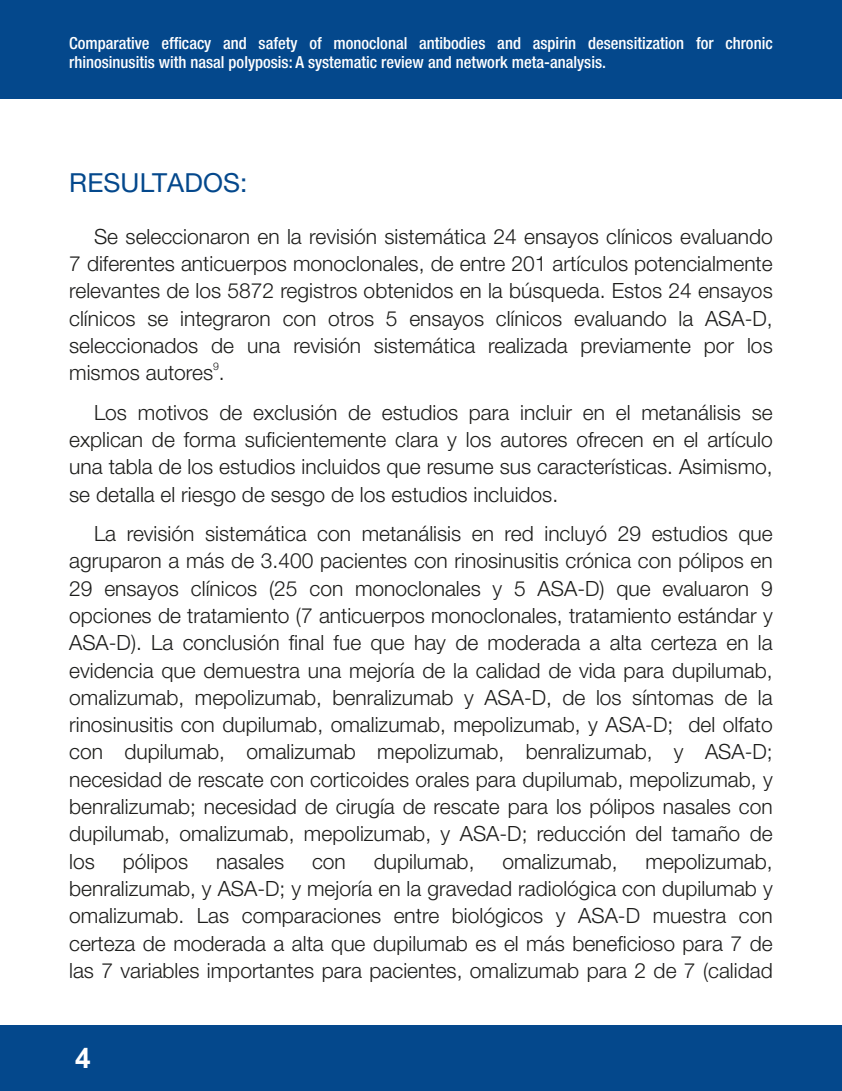
<style>
.page{position:relative;width:842px;height:1091px;background:#fff}
.page>*{position:absolute;margin:0;border:0;box-sizing:border-box;transform-origin:0 0}
.t1{font:700 28px "Arial";color:#fff}
.t2{font:26.25px "Helvetica Neue LT Std";letter-spacing:.005em;color:#04488c}
.t3{font:300 21px/27.3px "Helvetica Neue LT Std";color:#1d1d1b;text-align:justify}
.t4{font:500 condensed 16.62px/19.4px "Helvetica Neue LT Std";color:#fff}
.t5{font:300 10.5px "Helvetica Neue LT Std";color:#1d1d1b}
</style>
<div class="page">
<div style="left:0;top:0;width:842px;height:99px;background:#04488c"></div>
<div style="left:0;top:1024px;width:842px;height:66px;background:#04488c"></div>
<p class="t4" style="left:69px;top:36px;width:705px">Comparative efficacy and safety of monoclonal antibodies and aspirin desensitization for chronic rhinosinusitis with nasal polyposis: A systematic review and network meta-analysis.</p>
<p class="t2" style="left:69px;top:173px;width:180px">RESULTADOS:</p>
<p class="t3" style="left:69px;top:225px;width:705px;text-indent:25px">Se seleccionaron en la revisión sistemática 24 ensayos clínicos evaluando 7 diferentes anticuerpos monoclonales, de entre 201 artículos potencialmente relevantes de los 5872 registros obtenidos en la búsqueda. Estos 24 ensayos clínicos se integraron con otros 5 ensayos clínicos evaluando la ASA-D, seleccionados de una revisión sistemática realizada previamente por los</p>
<p class="t5" style="left:213px;top:362px;width:7px">9</p>
<p class="t3" style="left:94px;top:356px;width:680px;line-height:39.4px;text-indent:-25px">mismos autores .<br>Los motivos de exclusión de estudios para incluir en el metanálisis se</p>
<p class="t3" style="left:69px;top:429px;width:705px">explican de forma suficientemente clara y los autores ofrecen en el artículo una tabla de los estudios incluidos que resume sus características. Asimismo, se detalla el riesgo de sesgo de los estudios incluidos.</p>
<p class="t3" style="left:69px;top:523px;width:705px;text-indent:25px">La revisión sistemática con metanálisis en red incluyó 29 estudios que agruparon a más de 3.400 pacientes con rinosinusitis crónica con pólipos en 29 ensayos clínicos (25 con monoclonales y 5 ASA-D) que evaluaron 9 opciones de tratamiento (7 anticuerpos monoclonales, tratamiento estándar y ASA-D). La conclusión final fue que hay de moderada a alta certeza en la evidencia que demuestra una mejoría de la calidad de vida para dupilumab, omalizumab, mepolizumab, benralizumab y ASA-D, de los síntomas de la rinosinusitis con dupilumab, omalizumab, mepolizumab, y ASA-D; del olfato con dupilumab, omalizumab mepolizumab, benralizumab, y ASA-D; necesidad de rescate con corticoides orales para dupilumab, mepolizumab, y benralizumab; necesidad de cirugía de rescate para los pólipos nasales con dupilumab, omalizumab, mepolizumab, y ASA-D; reducción del tamaño de los</p>
<p class="t3" style="left:123px;top:850px;width:67px">pólipos</p>
<p class="t3" style="left:216px;top:850px;width:70px">nasales</p>
<p class="t3" style="left:312px;top:850px;width:35px">con</p>
<p class="t3" style="left:374px;top:850px;width:102px">dupilumab,</p>
<p class="t3" style="left:502px;top:850px;width:117px">omalizumab,</p>
<p class="t3" style="left:69px;top:850px;width:705px;text-indent:576px">mepolizumab, benralizumab, y ASA-D; y mejoría en la gravedad radiológica con dupilumab y omalizumab. Las comparaciones entre biológicos y ASA-D muestra con certeza de moderada a alta que dupilumab es el más beneficioso para 7 de las 7 variables importantes para pacientes, omalizumab para 2 de 7 (calidad</p>
<h1 class="t1" style="left:75px;top:1047px;width:17px">4</h1>
</div>
